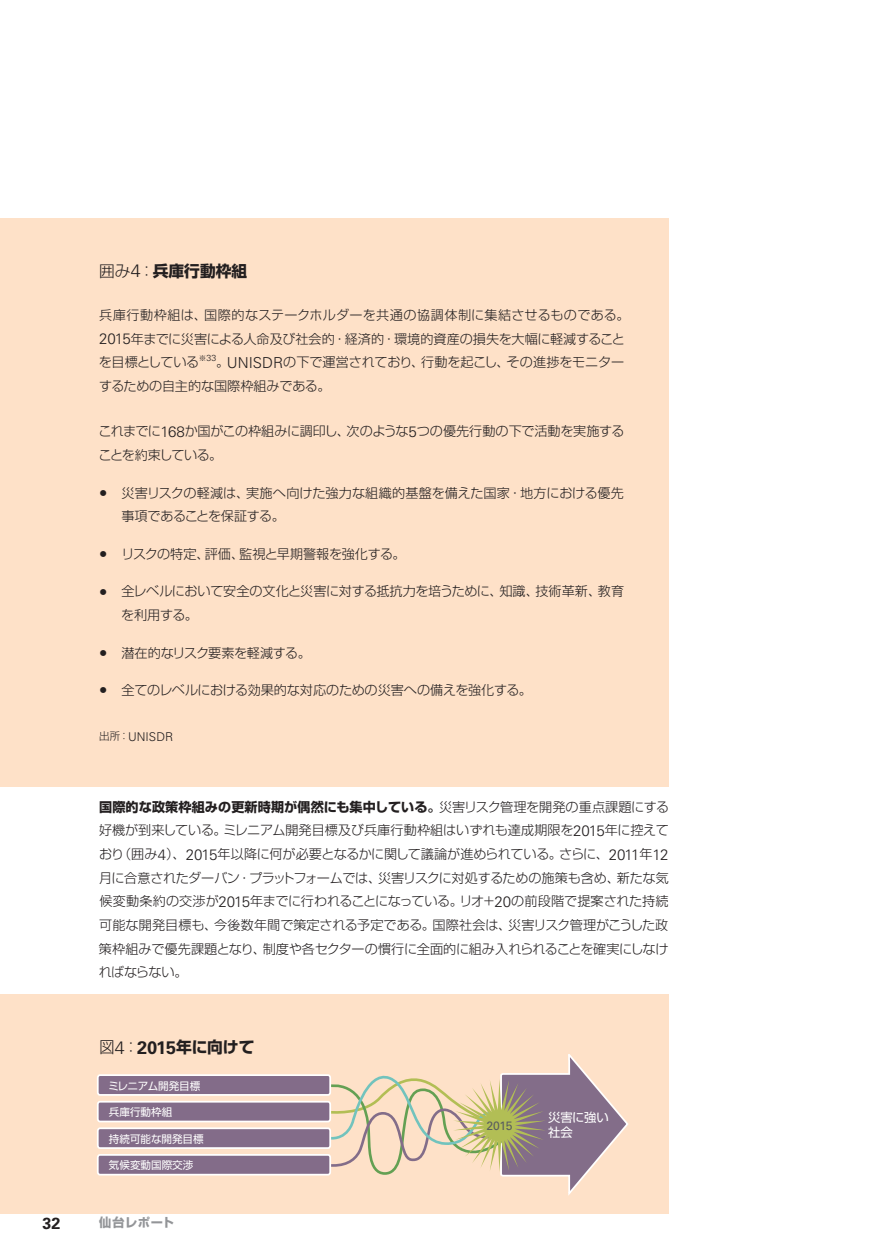
<style>
.page{position:relative;width:882px;height:1260px;background:#fff}
.page>*{position:absolute;margin:0;border:0;box-sizing:border-box;transform-origin:0 0}
.t1{font:700 16.1px "Univers LT Std";color:#231f20}
.t2{font:700 15.75px "Shin Go Pro";color:#231f20}
.t3{font:300 13.12px/23.6px "Shin Go Pro";letter-spacing:-.015em;color:#231f20}
.t4{font:12.25px/14.9px "Shin Go Pro";color:#fff}
.t5{font:700 12.25px "Shin Go Pro";letter-spacing:.05em;color:#939598}
.t6{font:300 12.08px "Univers LT Std";color:#231f20}
.t7{font:12.08px "Univers LT Std";color:#595c5f}
.t8{font:10.5px "Shin Go Pro";color:#fff}
.t9{font:10.5px "Shin Go Pro";letter-spacing:-.025em;color:#fff}
.t10{font:300 8.75px "Univers LT Std";color:#231f20}
.s1{font-weight:300}
.s2{font-family:"Univers LT Std";font-weight:300;font-size:18.03px}
.s3{font-family:"Univers LT Std";font-size:15.05px}
.s4{font-family:"Shin Go Pro";font-size:7.7px}
.s5{font-family:"Univers LT Std";font-size:16.62px}
.s6{font-family:"Shin Go Pro";font-size:10.5px}
.s7{font-weight:700}
.s8{font-family:"Univers LT Std";font-size:18.03px}
</style>
<div class="page">
<hr style="left:881px;top:0;width:1px;height:1260px;background:#836d89">
<div style="left:0;top:995px;width:669px;height:219px;background:#fee1c8"></div>
<div style="left:0;top:218px;width:669px;height:569px;background:#fee1c8"></div>
<div style="left:98px;top:1075px;width:232px;height:20px;background:#836c89;border-radius:2px"></div>
<div style="left:97px;top:1074px;width:234px;height:22px;border:2px solid #fff;border-radius:2px"></div>
<div style="left:98px;top:1102px;width:232px;height:20px;background:#836c89;border-radius:2px"></div>
<div style="left:97px;top:1101px;width:234px;height:21px;border:2px solid #fff;border-radius:2px"></div>
<div style="left:98px;top:1128px;width:232px;height:20px;background:#836c89;border-radius:2px"></div>
<div style="left:97px;top:1127px;width:234px;height:22px;border:2px solid #fff;border-radius:2px"></div>
<div style="left:98px;top:1155px;width:232px;height:20px;background:#836c89;border-radius:2px"></div>
<div style="left:97px;top:1154px;width:234px;height:22px;border:2px solid #fff;border-radius:2px"></div>
<svg style="left:324px;top:1054px;width:305px;height:142px"></svg>
<p class="t2" style="left:99px;top:258px;width:150px"><span class="s1">囲み</span><span class="s2">4</span><span class="s1">：</span>兵庫行動枠組</p>
<p class="t3" style="left:99px;top:302px;width:532px">兵庫行動枠組は、国際的なステークホルダーを共通の協調体制に集結させるものである。<br><span class="s3">2015</span>年までに災害による人命及び社会的・経済的・環境的資産の損失を大幅に軽減することを目標としている</p>
<p class="t10" style="left:199px;top:353px;width:19px"><span class="s4">※</span>33</p>
<p class="t3" style="left:99px;top:349px;width:527px;text-indent:117px">。<span class="s3">UNISDR</span>の下で運営されており、行動を起こし、その進捗をモニターするための自主的な国際枠組みである。</p>
<p class="t3" style="left:98px;top:418px;width:528px">これまでに<span class="s3">168</span>か国がこの枠組みに調印し、次のような<span class="s3">5</span>つの優先行動の下で活動を実施することを約束している。</p>
<p class="t3" style="left:122px;top:479px;width:504px;text-indent:-22px"><span class="s5">•</span> 災害リスクの軽減は、実施へ向けた強力な組織的基盤を備えた国家・地方における優先事項であることを保証する。</p>
<p class="t3" style="left:99px;top:540px;width:308px"><span class="s5">•</span> リスクの特定、評価、監視と早期警報を強化する。</p>
<p class="t3" style="left:121px;top:578px;width:504px;text-indent:-22px"><span class="s5">•</span> 全レベルにおいて安全の文化と災害に対する抵抗力を培うために、知識、技術革新、教育を利用する。</p>
<p class="t3" style="left:99px;top:639px;width:213px"><span class="s5">•</span> 潜在的なリスク要素を軽減する。</p>
<p class="t3" style="left:99px;top:677px;width:434px"><span class="s5">•</span> 全てのレベルにおける効果的な対応のための災害への備えを強化する。</p>
<p class="t6" style="left:99px;top:729px;width:75px"><span class="s6">出所：</span>UNISDR</p>
<p class="t3" style="left:99px;top:793px;width:572px;text-align:justify"><span class="s7">国際的な政策枠組みの更新時期が偶然にも集中している。</span>災害リスク管理を開発の重点課題にする好機が到来している。ミレニアム開発目標及び兵庫行動枠組はいずれも達成期限を<span class="s3">2015</span>年に控えており（囲み<span class="s3">4</span>）、<span class="s3">2015</span>年以降に何が必要となるかに関して議論が進められている。さらに、<span class="s3">2011</span>年<span class="s3">12</span>月に合意されたダーバン・プラットフォームでは、災害リスクに対処するための施策も含め、新たな気候変動条約の交渉が<span class="s3">2015</span>年までに行われることになっている。リオ＋<span class="s3">20</span>の前段階で提案された持続可能な開発目標も、今後数年間で策定される予定である。国際社会は、災害リスク管理がこうした政策枠組みで優先課題となり、制度や各セクターの慣行に全面的に組み入れられることを確実にしなければならない。</p>
<p class="t2" style="left:99px;top:1035px;width:157px"><span class="s1">図</span><span class="s2">4</span><span class="s1">：</span><span class="s8">2015</span>年に向けて</p>
<p class="t9" style="left:108px;top:1077px;width:93px">ミレニアム開発目標</p>
<p class="t8" style="left:109px;top:1104px;width:65px">兵庫行動枠組</p>
<p class="t8" style="left:109px;top:1130px;width:96px">持続可能な開発目標</p>
<p class="t8" style="left:109px;top:1156px;width:86px">気候変動国際交渉</p>
<p class="t1" style="left:43px;top:1214px;width:19px">32</p>
<p class="t5" style="left:99px;top:1213px;width:76px">仙台レポート</p>
<p class="t7" style="left:487px;top:1118px;width:28px">2015</p>
<p class="t4" style="left:548px;top:1109px;width:62px">災害に強い社会</p>
</div>
